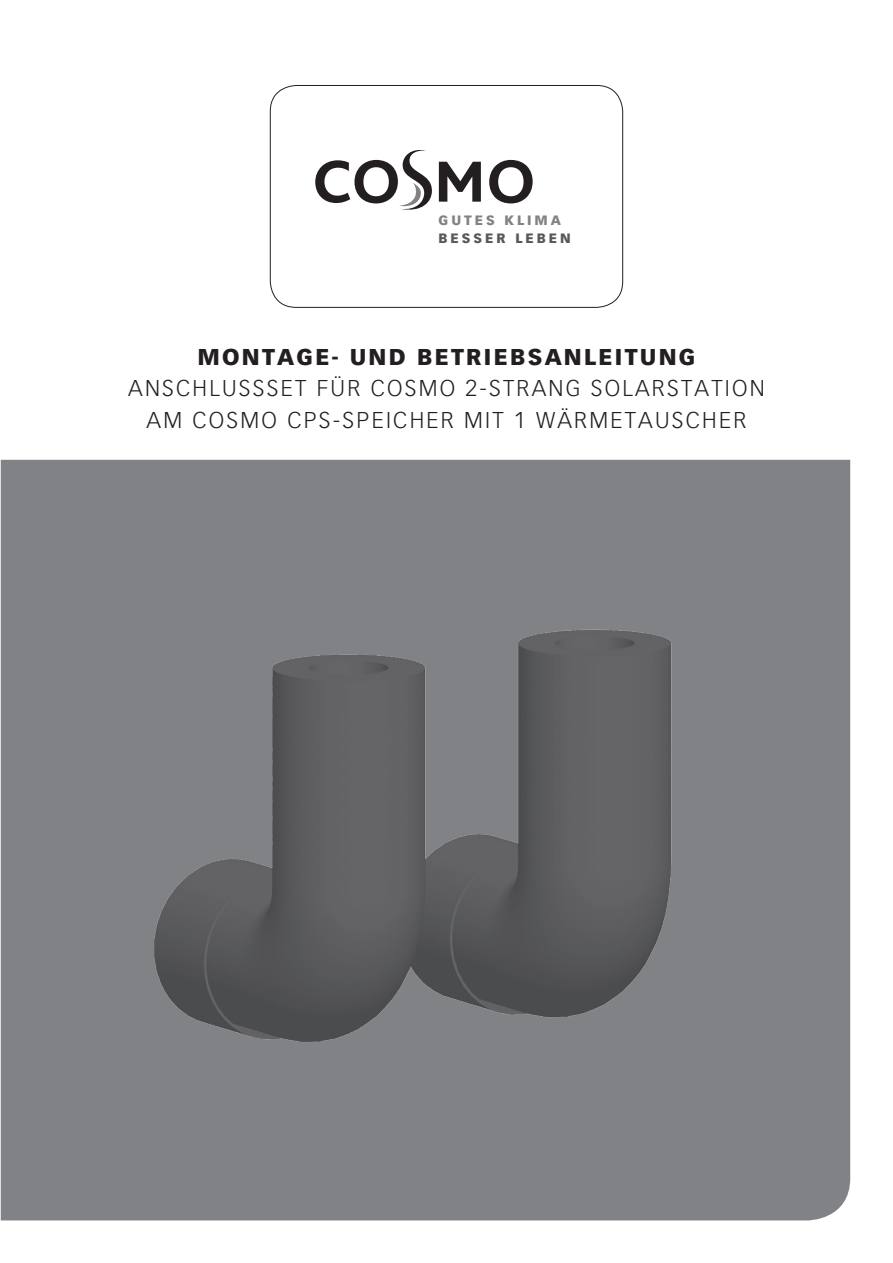
<style>
.page{position:relative;width:893px;height:1263px;background:#fff}
.page>*{position:absolute;margin:0;border:0;box-sizing:border-box;transform-origin:0 0}
.t1{font:300 22.5px/31.5px "Vectora LH";letter-spacing:.1em;color:#231f20}
.t2{font:900 22.5px "Vectora LH";letter-spacing:.1em;color:#231f20}
.t3{font:900 13.35px "Vectora LH";letter-spacing:.22em;color:#57585a}
.t4{font:900 13.35px "Vectora LH";letter-spacing:.22em;color:#808285}
</style>
<div class="page">
<div style="left:1px;top:460px;width:849px;height:760px;background:#808285"></div>
<div style="left:270px;top:85px;width:353px;height:223px;border:1px solid #231f20;border-radius:26px"></div>
<svg style="left:489px;top:160px;width:44px;height:43px"></svg>
<svg style="left:315px;top:150px;width:117px;height:60px"></svg>
<svg style="left:439px;top:162px;width:42px;height:40px"></svg>
<img style="left:150px;top:626px;width:529px;height:420px">
<p class="t4" style="left:439px;top:211px;width:124px">GUTES KLIMA</p>
<p class="t3" style="left:439px;top:230px;width:134px">BESSER LEB EN</p>
<p class="t2" style="left:197px;top:343px;width:497px">MONTAGE- UND BETRIEBSANLEITUNG</p>
<p class="t1" style="left:147px;top:373px;width:620px;text-indent:-18px">ANSCHLUSSSET FÜR COSMO 2-STRANG SO LARSTATION<br>AM</p>
<p class="t1" style="left:193px;top:404px;width:66px">COSMO</p>
<p class="t1" style="left:287px;top:404px;width:460px">CPS-SPEICHER MIT 1 WÄRMETAUSCHER</p>
</div>
